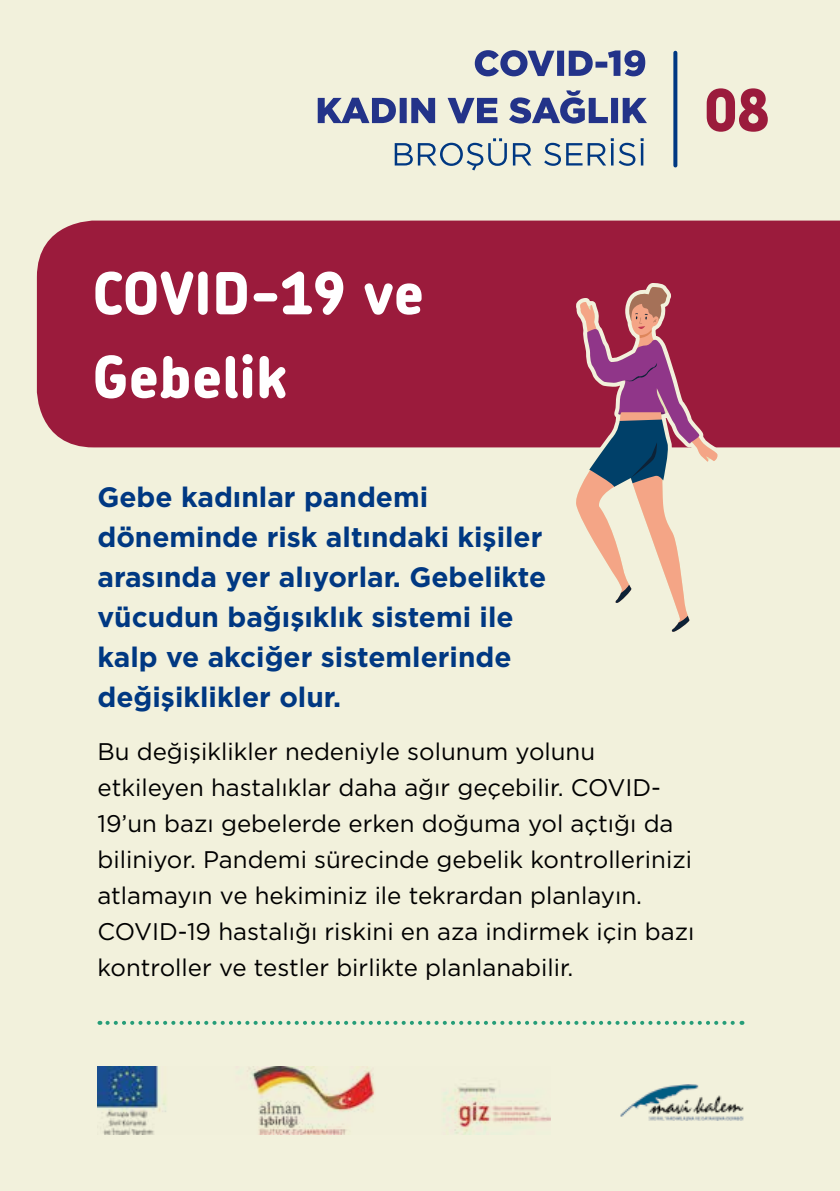
<style>
.page{position:relative;width:840px;height:1191px;background:#fff}
.page>*{position:absolute;margin:0;border:0;box-sizing:border-box;transform-origin:0 0}
.t1{font:800 58px/83.6px "Chevin";color:#fff}
.t2{font:800 58px "Chevin";color:#9b1b3c}
.t3{font:700 28px/40px "Gotham";color:#003882}
.t4{font:24px/36px "Gotham";color:#000}
</style>
<div class="page">
<div style="left:0;top:0;width:839px;height:1191px;background:#f2f1dc"></div>
<div style="left:37px;top:220px;width:802px;height:227px;background:#9b1b3c"></div>
<svg style="left:572px;top:154px;width:151px;height:303px"></svg>
<svg style="left:394px;top:138px;width:249px;height:32px"></svg>
<svg style="left:317px;top:90px;width:329px;height:34px"></svg>
<svg style="left:474px;top:50px;width:171px;height:26px"></svg>
<svg style="left:673px;top:53px;width:4px;height:112px"></svg>
<svg style="left:107px;top:1020px;width:635px;height:4px"></svg>
<img style="left:620px;top:1085px;width:123px;height:35px">
<img style="left:97px;top:1067px;width:453px;height:67px">
<svg style="left:572px;top:287px;width:145px;height:345px"></svg>
<h1 class="t2" style="left:704px;top:72px;width:66px">08</h1>
<h1 class="t1" style="left:92px;top:250px;width:333px">COVID-19 ve<br>Gebelik</h1>
<p class="t3" style="left:97px;top:476px;width:450px">Gebe kadınlar pandemi döneminde risk altındaki kişiler arasında yer alıyorlar. Gebelikte vücudun bağışıklık sistemi ile kalp ve akciğer sistemlerinde değişiklikler olur.</p>
<p class="t4" style="left:97px;top:733px;width:598px">Bu değişiklikler nedeniyle solunum yolunu etkileyen hastalıklar daha ağır geçebilir. COVID-19’un bazı gebelerde erken doğuma yol açtığı da biliniyor. Pandemi sürecinde gebelik kontrollerinizi atlamayın ve hekiminiz ile tekrardan planlayın.<br>COVID-19 hastalığı riskini en aza indirmek için bazı kontroller ve testler birlikte planlanabilir.</p>
</div>
